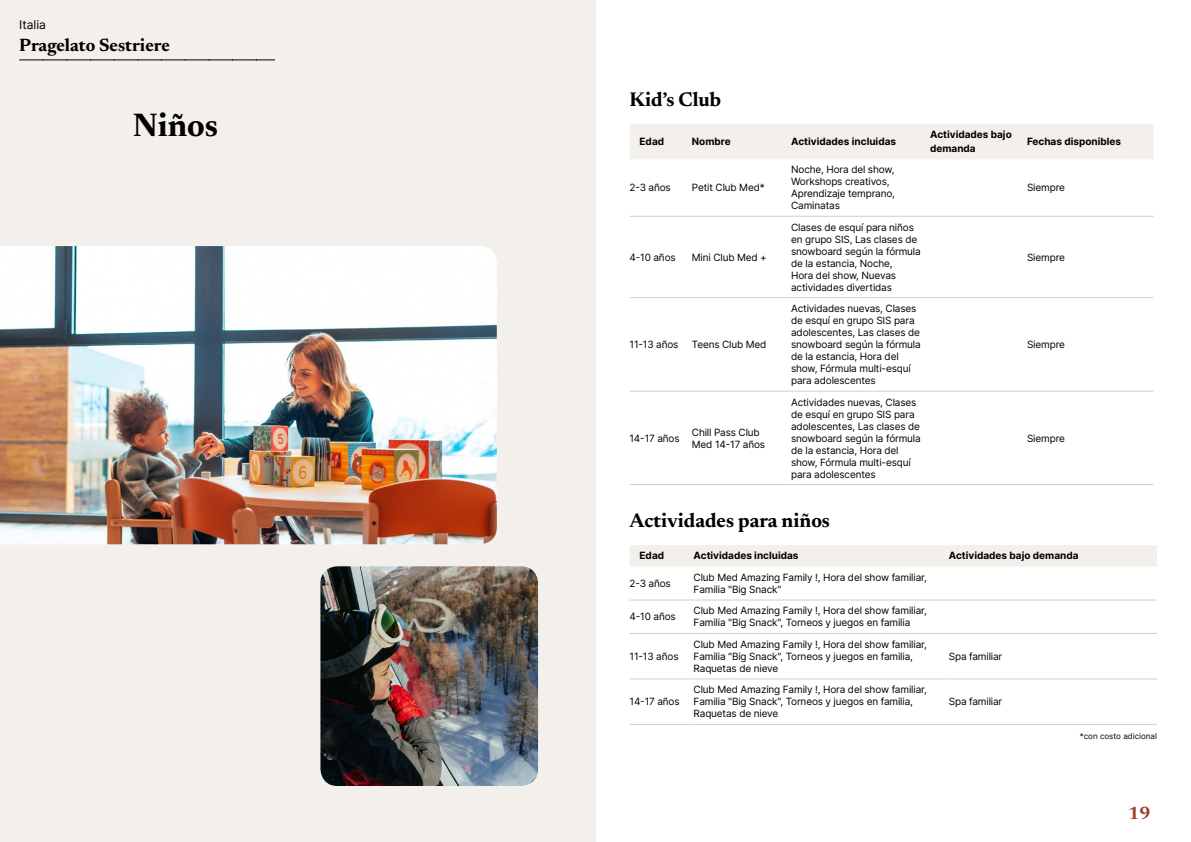
<style>
.page{position:relative;width:1191px;height:842px;background:#fff}
.page>*{position:absolute;margin:0;border:0;box-sizing:border-box;transform-origin:0 0}
.t1{font:700 33px "Newsreader 24 pt";color:#000}
.t2{font:700 20px "Newsreader 24 pt";color:#000}
.t3{font:700 18px "Newsreader 24 pt";color:#000}
.t4{font:700 18px "Newsreader 24 pt";color:#9d432c}
.t5{font:12px "Inter";color:#000}
.t6{font:10px/12px "Inter";letter-spacing:-.015em;color:#000}
.t7{font:700 10px/14px "Inter";color:#000}
.t8{font:8px "Inter";color:#000}
</style>
<div class="page">
<div style="left:0;top:0;width:595px;height:842px;background:#f3f0ec"></div>
<img style="left:0;top:246px;width:497px;height:298px">
<img style="left:320px;top:566px;width:218px;height:220px">
<svg style="left:20px;top:60px;width:255px;height:1px"></svg>
<div style="left:630px;top:124px;width:523px;height:35px;background:#f3f0ec"></div>
<hr style="left:629px;top:216px;width:63px;height:1px;background:#d7cdc1">
<hr style="left:692px;top:216px;width:99px;height:1px;background:#d7cdc1">
<hr style="left:791px;top:216px;width:139px;height:1px;background:#d7cdc1">
<hr style="left:930px;top:216px;width:97px;height:1px;background:#d7cdc1">
<hr style="left:1027px;top:216px;width:126px;height:1px;background:#d7cdc1">
<hr style="left:629px;top:297px;width:63px;height:1px;background:#d7cdc1">
<hr style="left:692px;top:297px;width:99px;height:1px;background:#d7cdc1">
<hr style="left:791px;top:297px;width:139px;height:1px;background:#d7cdc1">
<hr style="left:930px;top:297px;width:97px;height:1px;background:#d7cdc1">
<hr style="left:1027px;top:297px;width:126px;height:1px;background:#d7cdc1">
<hr style="left:629px;top:391px;width:63px;height:1px;background:#d7cdc1">
<hr style="left:692px;top:391px;width:99px;height:1px;background:#d7cdc1">
<hr style="left:791px;top:391px;width:139px;height:1px;background:#d7cdc1">
<hr style="left:930px;top:391px;width:97px;height:1px;background:#d7cdc1">
<hr style="left:1027px;top:391px;width:126px;height:1px;background:#d7cdc1">
<hr style="left:629px;top:484px;width:63px;height:1px;background:#d7cdc1">
<hr style="left:692px;top:484px;width:99px;height:1px;background:#d7cdc1">
<hr style="left:791px;top:484px;width:139px;height:1px;background:#d7cdc1">
<hr style="left:930px;top:484px;width:97px;height:1px;background:#d7cdc1">
<hr style="left:1027px;top:484px;width:126px;height:1px;background:#d7cdc1">
<div style="left:630px;top:545px;width:527px;height:22px;background:#f3f0ec"></div>
<hr style="left:629px;top:599px;width:64px;height:1px;background:#d7cdc1">
<hr style="left:693px;top:599px;width:255px;height:1px;background:#d7cdc1">
<hr style="left:948px;top:599px;width:209px;height:1px;background:#d7cdc1">
<hr style="left:629px;top:633px;width:64px;height:1px;background:#d7cdc1">
<hr style="left:693px;top:633px;width:255px;height:1px;background:#d7cdc1">
<hr style="left:948px;top:633px;width:209px;height:1px;background:#d7cdc1">
<hr style="left:629px;top:678px;width:64px;height:1px;background:#d7cdc1">
<hr style="left:693px;top:678px;width:255px;height:1px;background:#d7cdc1">
<hr style="left:948px;top:678px;width:209px;height:1px;background:#d7cdc1">
<hr style="left:629px;top:724px;width:64px;height:1px;background:#d7cdc1">
<hr style="left:693px;top:724px;width:255px;height:1px;background:#d7cdc1">
<hr style="left:948px;top:724px;width:209px;height:1px;background:#d7cdc1">
<p class="t5" style="left:19px;top:15px;width:28px">Italia</p>
<h3 class="t3" style="left:19px;top:32px;width:152px">Pragelato Sestriere</h3>
<h1 class="t1" style="left:133px;top:101px;width:87px">Niños</h1>
<h2 class="t2" style="left:629px;top:85px;width:93px">Kid’s Club</h2>
<p class="t7" style="left:639px;top:134px;width:26px">Edad</p>
<p class="t7" style="left:692px;top:134px;width:40px">Nombre</p>
<p class="t7" style="left:791px;top:134px;width:106px">Actividades incluidas</p>
<p class="t7" style="left:930px;top:127px;width:83px">Actividades bajo demanda</p>
<p class="t7" style="left:1027px;top:134px;width:96px">Fechas disponibles</p>
<p class="t6" style="left:629px;top:181px;width:43px">2-3 años</p>
<p class="t6" style="left:692px;top:181px;width:74px">Petit Club Med*</p>
<p class="t6" style="left:791px;top:163px;width:105px">Noche, Hora del show,<br>Workshops creativos,<br>Aprendizaje temprano,<br>Caminatas</p>
<p class="t6" style="left:1027px;top:181px;width:39px">Siempre</p>
<p class="t6" style="left:629px;top:251px;width:48px">4-10 años</p>
<p class="t6" style="left:692px;top:251px;width:76px">Mini Club Med +</p>
<p class="t6" style="left:629px;top:338px;width:51px">11-13 años</p>
<p class="t6" style="left:692px;top:338px;width:76px">Teens Club Med</p>
<p class="t6" style="left:629px;top:432px;width:52px">14-17 años</p>
<p class="t6" style="left:692px;top:426px;width:75px">Chill Pass Club<br>Med 14-17 años</p>
<p class="t6" style="left:791px;top:221px;width:131px">Clases de esquí para niños en grupo SIS, Las clases de snowboard según la fórmula de la estancia, Noche,<br>Hora del show, Nuevas actividades divertidas</p>
<p class="t6" style="left:791px;top:302px;width:131px">Actividades nuevas, Clases de esquí en grupo SIS para adolescentes, Las clases de snowboard según la fórmula de la estancia, Hora del show, Fórmula multi-esquí para adolescentes</p>
<p class="t6" style="left:791px;top:396px;width:131px">Actividades nuevas, Clases de esquí en grupo SIS para adolescentes, Las clases de snowboard según la fórmula de la estancia, Hora del show, Fórmula multi-esquí para adolescentes</p>
<p class="t6" style="left:1027px;top:251px;width:39px">Siempre</p>
<p class="t6" style="left:1027px;top:338px;width:39px">Siempre</p>
<p class="t6" style="left:1027px;top:432px;width:39px">Siempre</p>
<h2 class="t2" style="left:629px;top:506px;width:202px">Actividades para niños</h2>
<p class="t7" style="left:639px;top:549px;width:26px">Edad</p>
<p class="t7" style="left:693px;top:549px;width:106px">Actividades incluidas</p>
<p class="t7" style="left:948px;top:549px;width:131px">Actividades bajo demanda</p>
<p class="t6" style="left:629px;top:577px;width:43px">2-3 años</p>
<p class="t6" style="left:693px;top:571px;width:235px">Club Med Amazing Family !, Hora del show familiar,<br>Familia "Big Snack"</p>
<p class="t6" style="left:629px;top:610px;width:48px">4-10 años</p>
<p class="t6" style="left:693px;top:604px;width:235px">Club Med Amazing Family !, Hora del show familiar,<br>Familia "Big Snack", Torneos y juegos en familia</p>
<p class="t6" style="left:629px;top:650px;width:51px">11-13 años</p>
<p class="t6" style="left:693px;top:638px;width:235px">Club Med Amazing Family !, Hora del show familiar,<br>Familia "Big Snack", Torneos y juegos en familia,<br>Raquetas de nieve</p>
<p class="t6" style="left:948px;top:650px;width:55px">Spa familiar</p>
<p class="t6" style="left:629px;top:695px;width:52px">14-17 años</p>
<p class="t6" style="left:693px;top:683px;width:235px">Club Med Amazing Family !, Hora del show familiar,<br>Familia "Big Snack", Torneos y juegos en familia,<br>Raquetas de nieve</p>
<p class="t6" style="left:948px;top:695px;width:55px">Spa familiar</p>
<p class="t8" style="left:1079px;top:730px;width:79px">*con costo adicional</p>
<h3 class="t4" style="left:1128px;top:800px;width:24px">19</h3>
</div>
